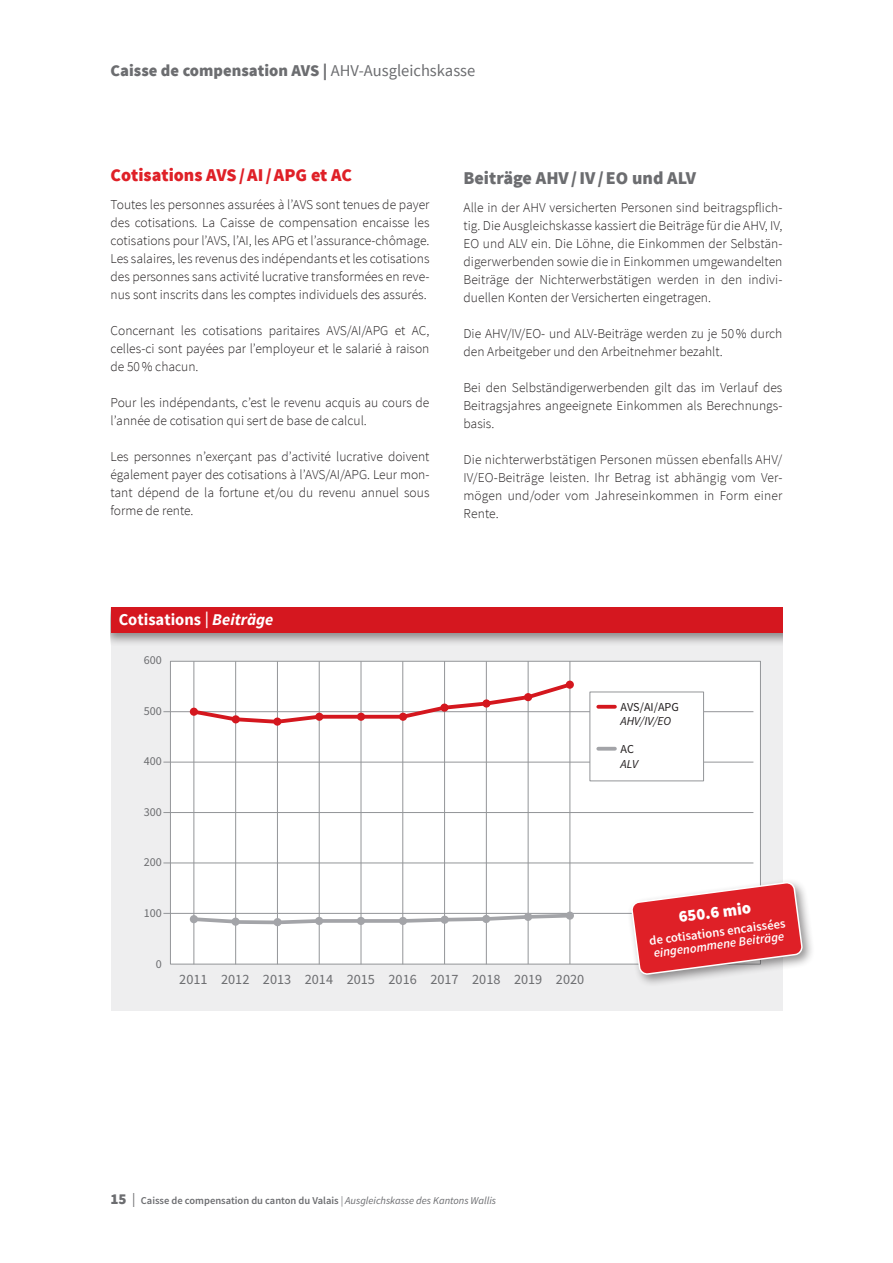
<style>
.page{position:relative;width:893px;height:1263px;background:#fff}
.page>*{position:absolute;margin:0;border:0;box-sizing:border-box;transform-origin:0 0}
.UT1_franz{font:900 18px "Source Sans Pro";color:#df2027}
.UT1_deutsch{font:900 18px "Source Sans Pro";color:#6c6d70}
.t1{font:900 16.5px "Source Sans Pro";color:#6c6d70}
.t2{font:700 16.5px "Source Sans Pro";color:#fff}
.t3{font:900 16.5px "Source Sans Pro";color:#fff}
.t4{font:14.25px "Source Sans Pro";color:#6c6d70}
.FT_franz{font:300 13.5px/18px "Source Sans Pro";color:#231f20;text-align:justify}
.t5{font:600 12.75px "Source Sans Pro";color:#fff}
.t6{font:italic 600 12.75px "Source Sans Pro";color:#fff}
.t7{font:12.15px "Source Sans Pro";color:#6c6d70}
.t8{font:12.15px/14.2px "Source Sans Pro";color:#231f20}
.t9{font:italic 12.15px/14.2px "Source Sans Pro";color:#231f20}
.t10{font:600 10.5px "Source Sans Pro";color:#6c6d70}
.s1{font-weight:400}
.s2{font-weight:600}
.s3{font-style:italic}
.s4{font-style:normal}
.s5{font-weight:900;font-size:15px}
.s6{font-family:"Helvetica Neue";font-weight:100;font-size:19.5px}
.s7{font-weight:400;font-style:italic}
</style>
<div class="page">
<div style="left:111px;top:607px;width:671px;height:404px;background:#eeeeef"></div>
<div style="left:111px;top:607px;width:671px;height:40px;background:#231f20;opacity:.5"></div>
<div style="left:111px;top:607px;width:671px;height:26px;background:#d5171f"></div>
<div style="left:170px;top:661px;width:590px;height:303px;background:#fff"></div>
<hr style="left:163px;top:913px;width:590px;height:1px;background:#939598">
<hr style="left:163px;top:863px;width:590px;height:1px;background:#939598">
<hr style="left:163px;top:812px;width:590px;height:1px;background:#939598">
<hr style="left:163px;top:762px;width:590px;height:1px;background:#939598">
<hr style="left:163px;top:711px;width:590px;height:1px;background:#939598">
<hr style="left:194px;top:661px;width:1px;height:303px;background:#939598">
<hr style="left:235px;top:661px;width:1px;height:303px;background:#939598">
<hr style="left:277px;top:661px;width:1px;height:303px;background:#939598">
<hr style="left:319px;top:661px;width:1px;height:303px;background:#939598">
<hr style="left:361px;top:661px;width:1px;height:303px;background:#939598">
<hr style="left:444px;top:661px;width:1px;height:303px;background:#939598">
<hr style="left:486px;top:661px;width:1px;height:303px;background:#939598">
<hr style="left:528px;top:661px;width:1px;height:303px;background:#939598">
<hr style="left:570px;top:661px;width:1px;height:303px;background:#939598">
<hr style="left:402px;top:661px;width:1px;height:303px;background:#939598">
<div style="left:590px;top:692px;width:114px;height:89px;background:#fff"></div>
<div style="left:590px;top:692px;width:114px;height:89px;border:1px solid #939598"></div>
<svg style="left:598px;top:705px;width:17px;height:4px"></svg>
<svg style="left:598px;top:747px;width:17px;height:4px"></svg>
<svg style="left:189px;top:680px;width:386px;height:46px"></svg>
<svg style="left:190px;top:912px;width:384px;height:14px"></svg>
<div style="left:627px;top:877px;width:189px;height:111px;background:#231f20;opacity:.5"></div>
<svg style="left:632px;top:882px;width:170px;height:92px"></svg>
<p class="t1" style="left:111px;top:60px;width:366px">Caisse de compensation AVS | <span class="s1">AHV-Ausgleichskasse</span></p>
<p class="t7" style="left:141px;top:69px;width:20px">150</p>
<p class="UT1_franz" style="left:111px;top:164px;width:243px">Cotisations AVS/AI/APG et AC</p>
<p class="FT_franz" style="left:111px;top:196px;width:320px">Toutes les personnes assurées à l’AVS sont tenues de payer des cotisations. La Caisse de compensation encaisse les cotisations pour l’AVS, l’AI, les APG et l’assurance-chômage.<br>Les salaires, les revenus des indépendants et les cotisations des personnes sans activité lucrative transformées en reve&shy;nus sont inscrits dans les comptes individuels des assurés.</p>
<p class="FT_franz" style="left:111px;top:322px;width:320px">Concernant les cotisations paritaires AVS/AI/APG et AC, celles-ci sont payées par l’employeur et le salarié à raison de 50% chacun.</p>
<p class="FT_franz" style="left:111px;top:394px;width:320px">Pour les indépendants, c’est le revenu acquis au cours de l’année de cotisation qui sert de base de calcul.</p>
<p class="FT_franz" style="left:111px;top:448px;width:320px">Les personnes n’exerçant pas d’activité lucrative doivent également payer des cotisations à l’AVS/AI/APG. Leur mon&shy;tant dépend de la fortune et/ou du revenu annuel sous forme de rente.</p>
<p class="t7" style="left:141px;top:215px;width:20px">100</p>
<p class="t7" style="left:147px;top:244px;width:14px">90</p>
<p class="t7" style="left:147px;top:273px;width:14px">80</p>
<p class="t7" style="left:147px;top:331px;width:14px">60</p>
<p class="t7" style="left:147px;top:360px;width:14px">50</p>
<p class="t7" style="left:147px;top:389px;width:14px">40</p>
<p class="t7" style="left:147px;top:418px;width:14px">30</p>
<p class="t7" style="left:147px;top:448px;width:14px">20</p>
<p class="t7" style="left:147px;top:477px;width:14px">10</p>
<p class="t7" style="left:153px;top:506px;width:8px">0</p>
<p class="UT1_deutsch" style="left:463px;top:167px;width:234px">Beiträge AHV/IV/EO und ALV</p>
<p class="FT_franz" style="left:463px;top:199px;width:320px">Alle in der AHV versicherten Personen sind beitragspflich&shy;tig. Die Ausgleichskasse kassiert die Beiträge für die AHV, IV, EO und ALV ein. Die Löhne, die Einkommen der Selbstän&shy;digerwerbenden sowie die in Einkommen umgewandelten Beiträge der Nichterwerbstätigen werden in den indivi&shy;duellen Konten der Versicherten eingetragen.</p>
<p class="FT_franz" style="left:463px;top:325px;width:320px">Die AHV/IV/EO- und ALV-Beiträge werden zu je 50% durch den Arbeitgeber und den Arbeitnehmer bezahlt.</p>
<p class="FT_franz" style="left:463px;top:379px;width:320px">Bei den Selbständigerwerbenden gilt das im Verlauf des Beitragsjahres angeeignete Einkommen als Berechnungs&shy;basis.</p>
<p class="FT_franz" style="left:463px;top:451px;width:320px">Die nichterwerbstätigen Personen müssen ebenfalls AHV/ IV/EO-Beiträge leisten. Ihr Betrag ist abhängig vom Ver&shy;mögen und/oder vom Jahreseinkommen in Form einer Rente.</p>
<p class="t2" style="left:119px;top:609px;width:156px">Cotisations <span class="s2">|</span> <span class="s3">Beiträge</span></p>
<p class="t7" style="left:144px;top:652px;width:20px">600</p>
<p class="t7" style="left:144px;top:703px;width:20px">500</p>
<p class="t7" style="left:144px;top:754px;width:20px">400</p>
<p class="t7" style="left:144px;top:804px;width:20px">300</p>
<p class="t7" style="left:144px;top:855px;width:20px">200</p>
<p class="t7" style="left:144px;top:905px;width:20px">100</p>
<p class="t7" style="left:156px;top:956px;width:8px">0</p>
<p class="t8" style="left:620px;top:699px;width:60px">AVS/AI/APG<br><span class="s3">AHV/IV/EO</span></p>
<p class="t9" style="left:620px;top:742px;width:19px"><span class="s4">AC<br></span>ALV</p>
<p class="t3" style="left:677px;top:906px;width:74px;rotate:-8deg">650.6 mio</p>
<p class="t5" style="left:648px;top:933px;width:139px;rotate:-8deg">de cotisations encaissées</p>
<p class="t6" style="left:653px;top:945px;width:133px;rotate:-8deg">eingenommene Beiträge</p>
<p class="t4" style="left:179px;top:970px;width:30px">2011</p>
<p class="t4" style="left:221px;top:970px;width:72px">2012 2013</p>
<p class="t4" style="left:347px;top:970px;width:30px">2015</p>
<p class="t4" style="left:430px;top:970px;width:30px">2017</p>
<p class="t4" style="left:556px;top:970px;width:30px">2020</p>
<p class="t4" style="left:305px;top:970px;width:30px">2014</p>
<p class="t4" style="left:472px;top:970px;width:30px">2018</p>
<p class="t4" style="left:388px;top:970px;width:30px">2016</p>
<p class="t4" style="left:514px;top:970px;width:30px">2019</p>
<p class="t10" style="left:111px;top:1193px;width:387px"><span class="s5">15</span> <span class="s6">I</span> Caisse de compensation du canton du Valais <span class="s7">| Ausgleichskasse des Kantons Wallis</span></p>
</div>
